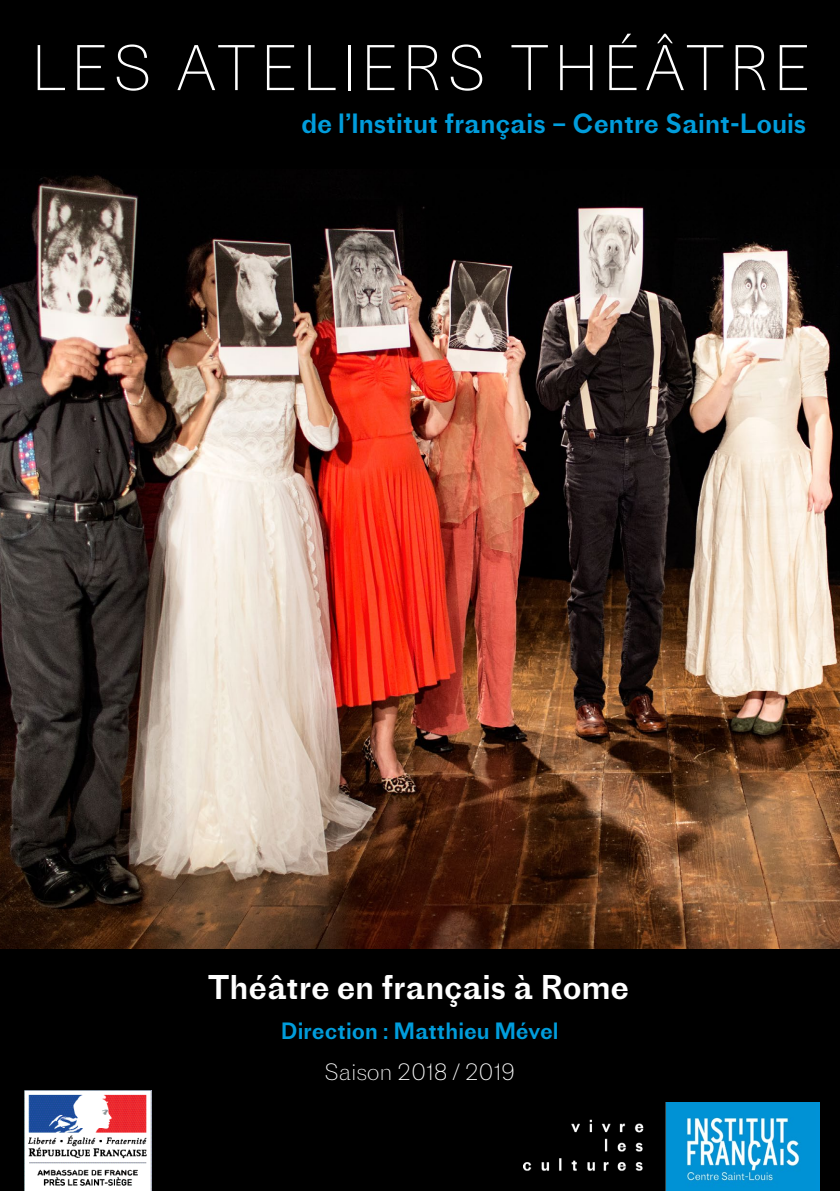
<style>
.page{position:relative;width:840px;height:1191px;background:#fff}
.page>*{position:absolute;margin:0;border:0;box-sizing:border-box;transform-origin:0 0}
.t1{font:200 60px "Proto Grotesk";letter-spacing:.09em;color:#fff}
.t2{font:32px "Proto Grotesk";color:#fff}
.t3{font:26px "Proto Grotesk";color:#009ddc}
.t4{font:22px "Proto Grotesk";color:#009ddc}
.t5{font:200 22px "Proto Grotesk";color:#fff}
</style>
<div class="page">
<div style="left:0;top:0;width:839px;height:1191px;background:#000"></div>
<img style="left:0;top:175px;width:839px;height:773px">
<img style="left:523px;top:1102px;width:295px;height:89px">
<img style="left:25px;top:1090px;width:126px;height:101px">
<p class="t1" style="left:32px;top:26px;width:779px">LES ATELIERS THÉÂTRE</p>
<p class="t3" style="left:301px;top:105px;width:506px">de l’Institut français – Centre Saint-Louis</p>
<p class="t2" style="left:208px;top:965px;width:422px">Théâtre en français à Rome</p>
<p class="t4" style="left:281px;top:1015px;width:279px">Direction : Matthieu Mével</p>
<p class="t5" style="left:324px;top:1056px;width:192px">Saison 2018 / 2019</p>
</div>
